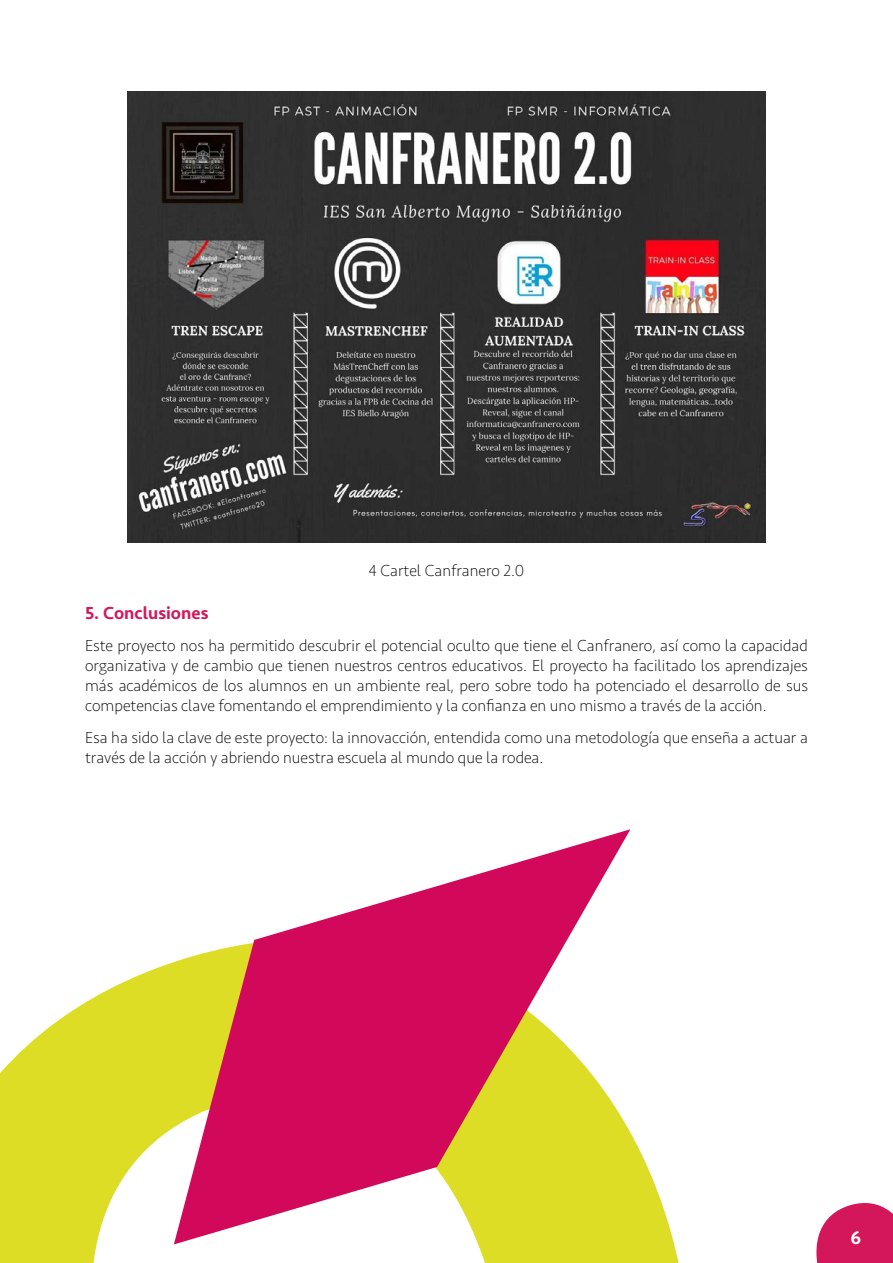
<style>
.page{position:relative;width:893px;height:1263px;background:#fff}
.page>*{position:absolute;margin:0;border:0;box-sizing:border-box;transform-origin:0 0}
.t1{font:500 19.5px "Seravek";color:#fff}
.t2{font:500 18px "Seravek";color:#d4175b}
.t3{font:200 16.5px/19.8px "Seravek";color:#000;text-align:justify}
</style>
<div class="page">
<svg style="left:816px;top:1203px;width:77px;height:60px;background:#d93570"></svg>
<img style="left:128px;top:91px;width:637px;height:451px">
<svg style="left:0;top:962px;width:679px;height:301px;fill:#dedd26"></svg>
<svg style="left:174px;top:829px;width:456px;height:415px"></svg>
<p class="t3" style="left:369px;top:561px;width:157px">4 Cartel Canfranero 2.0</p>
<p class="t2" style="left:85px;top:601px;width:125px">5. Conclusiones</p>
<p class="t3" style="left:85px;top:636px;width:724px">Este proyecto nos ha permitido descubrir el potencial oculto que tiene el Canfranero, así como la capacidad organizativa y de cambio que tienen nuestros centros educativos. El proyecto ha facilitado los aprendizajes más académicos de los alumnos en un ambiente real, pero sobre todo ha potenciado el desarrollo de sus competencias clave fomentando el emprendimiento y la confianza en uno mismo a través de la acción.</p>
<p class="t3" style="left:85px;top:728px;width:724px">Esa ha sido la clave de este proyecto: la innovacción, entendida como una metodología que enseña a actuar a través de la acción y abriendo nuestra escuela al mundo que la rodea.</p>
<p class="t1" style="left:850px;top:1225px;width:12px">6</p>
</div>
